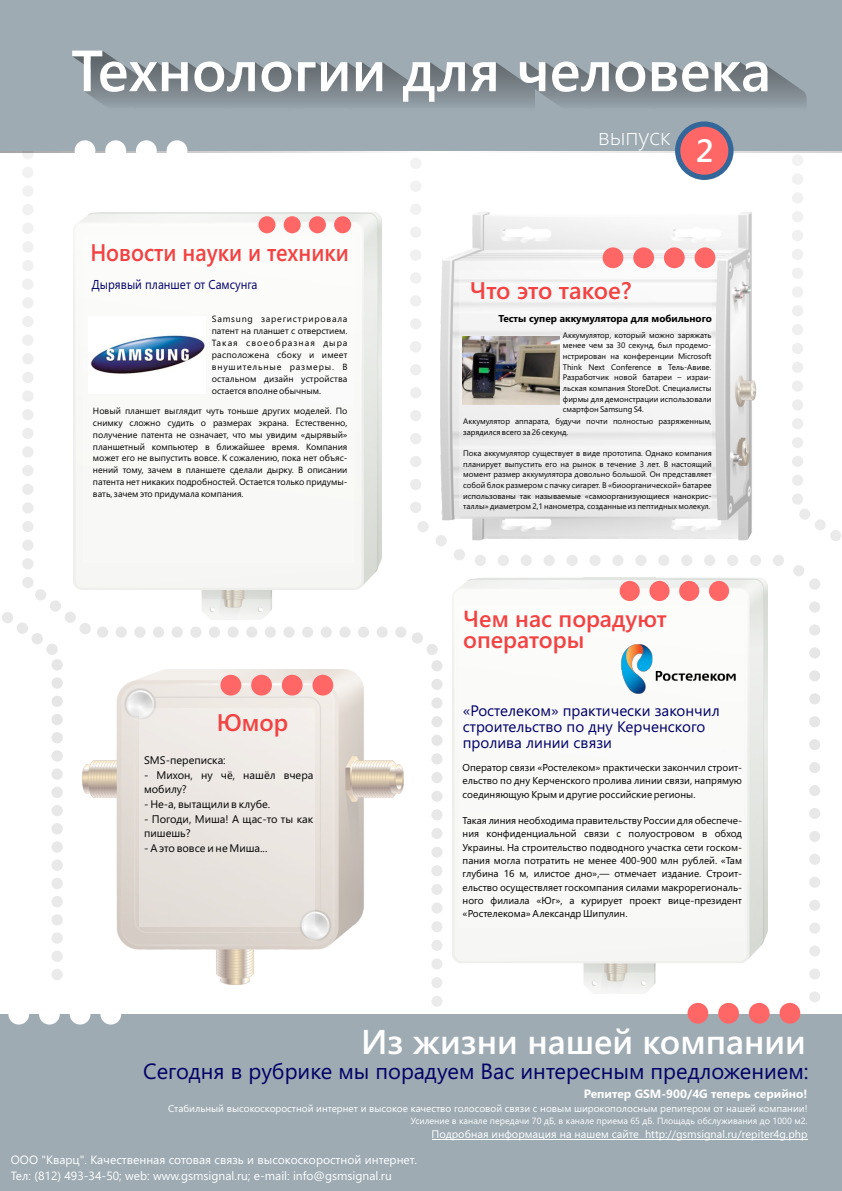
<style>
.page{position:relative;width:842px;height:1191px;background:#fff}
.page>*{position:absolute;margin:0;border:0;box-sizing:border-box;transform-origin:0 0}
.t1{font:600 58px "Segoe UI";color:#fff}
.t2{font:600 34.4px "Segoe UI";color:#fff}
.t3{font:600 32.3px "Segoe UI";color:#fff}
.t4{font:600 24px "Segoe UI";color:#f24242;scale:.9 1}
.t5{font:600 24px "Segoe UI";color:#f24242}
.t6{font:300 24px "Segoe UI";color:#fff}
.t7{font:600 23.3px/20.4px "Segoe UI";color:#f24242}
.t8{font:22px "Segoe UI";color:#006}
.t9{font:15.2px/16px "Segoe UI";color:#006}
.t10{font:12.9px "Segoe UI";color:#006;scale:.9 1}
.t11{font:12px/16px "Segoe UI";color:#fff}
.t12{font:700 12px "Segoe UI";color:#fff}
.t13{font:11px/14.6px "Segoe UI";color:#000}
.t14{font:11px "Segoe UI";color:#fff}
.t15{font:10px/13.3px "Segoe UI";color:#000;text-align:justify}
.t16{font:10px "Segoe UI";color:#fff}
.t17{font:700 10px "Segoe UI";color:#000}
.t18{font:9px/12px "Segoe UI";color:#000;text-align:justify}
.t19{font:9px "Segoe UI";color:#fff}
.t20{font:8px/10.6px "Segoe UI";color:#000;text-align:justify}
</style>
<div class="page">
<div style="left:0;top:0;width:842px;height:151px;background:#9eabb3"></div>
<div style="left:0;top:1014px;width:842px;height:177px;background:#9eabb3"></div>
<div style="left:675px;top:121px;width:58px;height:59px;background:#369;border-radius:50%"></div>
<div style="left:680px;top:127px;width:48px;height:48px;background:#f66;border-radius:50%"></div>
<svg style="left:75px;top:140px;width:112px;height:13px"></svg>
<svg style="left:8px;top:1014px;width:113px;height:10px"></svg>
<img style="left:82px;top:669px;width:321px;height:316px">
<img style="left:453px;top:577px;width:315px;height:416px">
<img style="left:74px;top:212px;width:308px;height:407px">
<div style="left:139px;top:708px;width:176px;height:218px;background:#ebe6e1"></div>
<div style="left:458px;top:605px;width:285px;height:323px;background:#f9f9f8"></div>
<div style="left:83px;top:236px;width:270px;height:326px;background:#f9f9f8"></div>
<img style="left:441px;top:212px;width:316px;height:328px">
<div style="left:459px;top:270px;width:253px;height:237px;background:#f3f3f3"></div>
<hr style="left:432px;top:1139px;width:375px;height:1px;background:#fff">
<svg style="left:72px;top:51px;width:735px;height:78px"></svg>
<svg style="left:620px;top:581px;width:109px;height:20px"></svg>
<svg style="left:258px;top:216px;width:93px;height:17px"></svg>
<svg style="left:220px;top:675px;width:113px;height:20px"></svg>
<svg style="left:687px;top:1003px;width:113px;height:20px"></svg>
<svg style="left:603px;top:247px;width:112px;height:21px"></svg>
<img style="left:91px;top:335px;width:114px;height:39px">
<img style="left:462px;top:337px;width:97px;height:67px">
<img style="left:621px;top:629px;width:130px;height:79px">
<h1 class="t1" style="left:71px;top:49px;width:701px">Технологии для человека</h1>
<h3 class="t4" style="left:90px;top:244px;width:289px">Новости науки и техники</h3>
<h3 class="t6" style="left:598px;top:128px;width:74px">выпуск</h3>
<h3 class="t3" style="left:696px;top:139px;width:19px">2</h3>
<h3 class="t10" style="left:92px;top:279px;width:186px">Дырявый планшет от Самсунга</h3>
<h3 class="t5" style="left:470px;top:281px;width:163px">Что это такое?</h3>
<p class="t20" style="left:563px;top:330px;width:150px">Аккумулятор, который можно заряжать менее чем за 30 секунд, был продемо&shy;нстрирован на конференции Microsoft Think Next Conference в Тель-Авиве.<br>Разработчик новой батареи – израи&shy;льская компания StoreDot. Специалисты фирмы для демонстрации использовали смартфон Samsung S4.</p>
<p class="t18" style="left:212px;top:314px;width:137px">Samsung зарегистрировала патент на планшет с отверстием.<br>Такая своеобразная дыра расположена сбоку и имеет внушительные размеры. В остальном дизайн устройства остается вполне обычным.</p>
<p class="t17" style="left:498px;top:315px;width:215px">Тесты супер аккумулятора для мобильного</p>
<p class="t18" style="left:93px;top:405px;width:256px">Новый планшет выглядит чуть тоньше других моделей. По снимку сложно судить о размерах экрана. Естественно, получение патента не означает, что мы увидим «дырявый» планшетный компьютер в ближайшее время. Компания может его не выпустить вовсе. К сожалению, пока нет объяс&shy;нений тому, зачем в планшете сделали дырку. В описании патента нет никаких подробностей. Остается только придумы&shy;вать, зачем это придумала компания.</p>
<p class="t20" style="left:463px;top:417px;width:250px">Аккумулятор аппарата, будучи почти полностью разряженным, зарядился всего за 26 секунд.</p>
<p class="t20" style="left:463px;top:449px;width:250px">Пока аккумулятор существует в виде прототипа. Однако компания планирует выпустить его на рынок в течение 3 лет. В настоящий момент размер аккумулятора довольно большой. Он представляет собой блок размером с пачку сигарет. В «биоорганической» батарее использованы так называемые «самоорганизующиеся нанокрис&shy;таллы» диаметром 2,1 нанометра, созданные из пептидных молекул.</p>
<h3 class="t5" style="left:217px;top:713px;width:73px">Юмор</h3>
<h3 class="t13" style="left:144px;top:754px;width:83px">SMS-переписка:</h3>
<h3 class="t13" style="left:144px;top:768px;width:171px">- Михон, ну чё, нашёл вчера мобилу?</h3>
<h3 class="t13" style="left:144px;top:798px;width:128px">- Не-а, вытащили в клубе.</h3>
<h3 class="t13" style="left:144px;top:812px;width:171px">- Погоди, Миша! А щас-то ты как пишешь?</h3>
<h3 class="t13" style="left:144px;top:841px;width:125px">- А это вовсе и не Миша...</h3>
<h3 class="t7" style="left:463px;top:611px;width:205px">Чем нас порадуют операторы</h3>
<h3 class="t9" style="left:463px;top:704px;width:258px">«Ростелеком» практически закончил строительство по дну Керченского пролива линии связи</h3>
<p class="t15" style="left:463px;top:761px;width:281px">Оператор связи «Ростелеком» практически закончил строит&shy;ельство по дну Керченского пролива линии связи, напрямую соединяющую Крым и другие российские регионы.</p>
<p class="t15" style="left:463px;top:815px;width:281px">Такая линия необходима правительству России для обеспече&shy;ния конфиденциальной связи с полуостровом в обход Украины. На строительство подводного участка сети госком&shy;пания могла потратить не менее 400-900 млн рублей. «Там глубина 16 м, илистое дно»,— отмечает издание. Строит&shy;ельство осуществляет госкомпания силами макрорегиональ&shy;ного филиала «Юг», а курирует проект вице-президент «Ростелекома» Александр Шипулин.</p>
<h2 class="t2" style="left:361px;top:1028px;width:446px">Из жизни нашей компании</h2>
<h3 class="t8" style="left:143px;top:1062px;width:667px">Сегодня в рубрике мы порадуем Вас интересным предложением:</h3>
<h3 class="t12" style="left:584px;top:1089px;width:225px">Репитер GSM-900/4G теперь серийно!</h3>
<p class="t16" style="left:168px;top:1104px;width:641px">Стабильный высокоскоростной интернет и высокое качество голосовой связи с новым широкополосным репитером от нашей компании!</p>
<p class="t19" style="left:411px;top:1117px;width:398px">Усиление в канале передачи 70 дБ, в канале приема 65 дБ. Площадь обслуживания до 1000 м2.</p>
<h3 class="t14" style="left:432px;top:1130px;width:377px">Подробная информация на нашем сайте http://gsmsignal.ru/repiter4g.php</h3>
<h3 class="t11" style="left:11px;top:1152px;width:407px">ООО "Кварц". Качественная сотовая связь и высокоскоростной интернет.<br>Тел: (812) 493-34-50; web: www.gsmsignal.ru; e-mail: info@gsmsignal.ru</h3>
</div>
